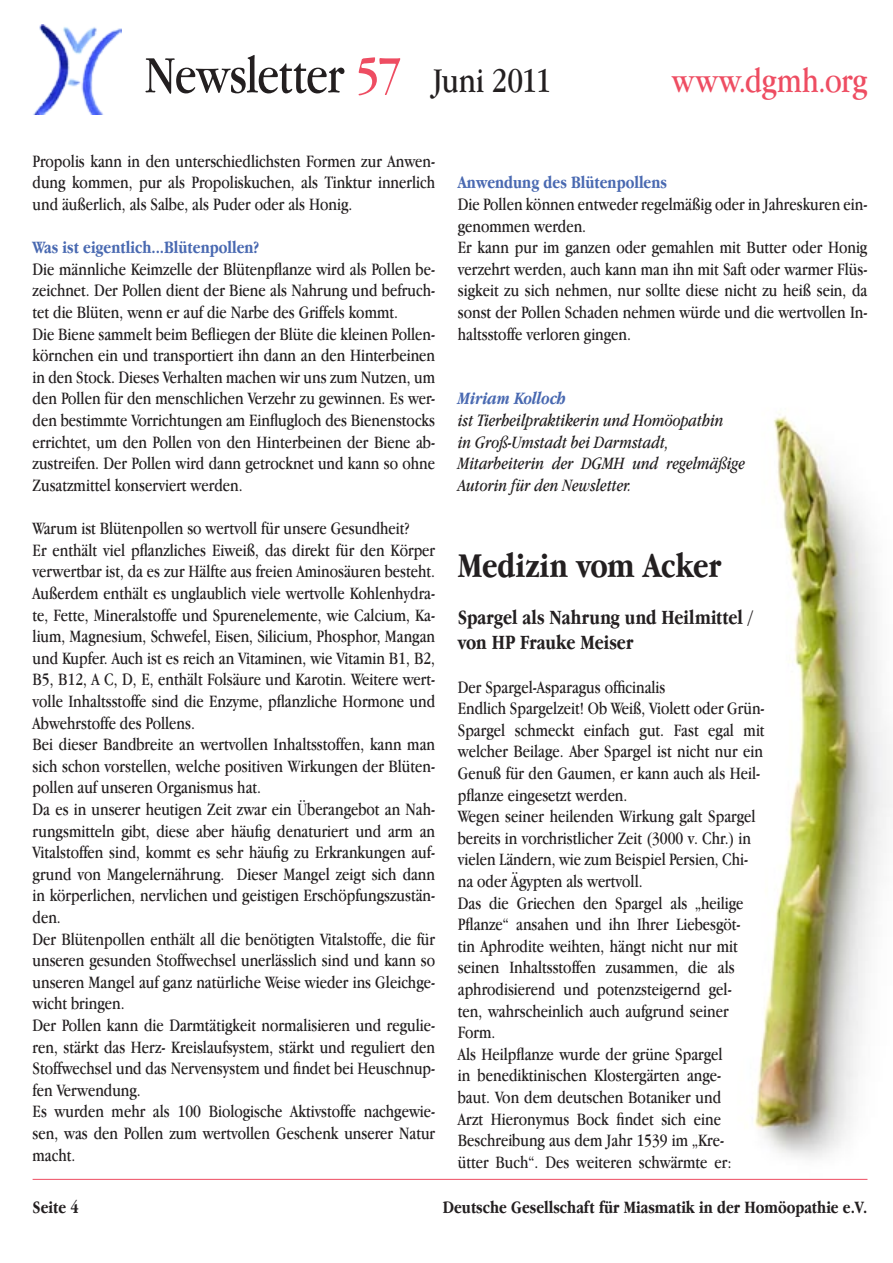
<style>
.page{position:relative;width:893px;height:1263px;background:#fff}
.page>*{position:absolute;margin:0;border:0;box-sizing:border-box;transform-origin:0 0}
.t1{font:54px "Apple Garamond";letter-spacing:-.015em;color:#231f20}
.t2{font:700 36px "Apple Garamond";letter-spacing:-.005em;color:#231f20}
.t3{font:36px "Apple Garamond";letter-spacing:.01em;color:#ee4d62}
.t4{font:700 21px/25.2px "Apple Garamond";color:#231f20}
.t5{font:18px/21.6px "Apple Garamond";color:#231f20}
.t6{font:italic 18px/21.6px "Apple Garamond";color:#231f20}
.t7{font:700 18px "Apple Garamond";color:#231f20}
.t8{font:700 18px "Apple Garamond";color:#4969b1}
.t9{font:italic 700 18px "Apple Garamond";color:#4969b1}
.s1{color:#ee4d62}
.s2{font-size:36px}
</style>
<div class="page">
<img style="left:547px;top:416px;width:345px;height:763px">
<img style="left:33px;top:25px;width:89px;height:90px">
<hr style="left:33px;top:1179px;width:834px;height:1px;background:#ee4d62">
<h1 class="t1" style="left:145px;top:43px;width:408px">Newsletter <span class="s1">57</span> <span class="s2">Juni 2011</span></h1>
<h2 class="t3" style="left:672px;top:59px;width:197px">www.dgmh.org</h2>
<p class="t5" style="left:33px;top:150px;width:404px;text-align:justify">Propolis kann in den unterschiedlichsten Formen zur Anwen&shy;dung kommen, pur als Propoliskuchen, als Tinktur innerlich und äußerlich, als Salbe, als Puder oder als Honig.</p>
<p class="t8" style="left:33px;top:237px;width:228px">Was ist eigentlich...Blütenpollen?</p>
<p class="t5" style="left:33px;top:258px;width:404px">Die männliche Keimzelle der Blütenpflanze wird als Pollen be&shy;zeichnet. Der Pollen dient der Biene als Nahrung und befruch&shy;tet die Blüten, wenn er auf die Narbe des Griffels kommt.<br>Die Biene sammelt beim Befliegen der Blüte die kleinen Pollen&shy;körnchen ein und transportiert ihn dann an den Hinterbeinen in den Stock. Dieses Verhalten machen wir uns zum Nutzen, um den Pollen für den menschlichen Verzehr zu gewinnen. Es wer&shy;den bestimmte Vorrichtungen am Einflugloch des Bienenstocks errichtet, um den Pollen von den Hinterbeinen der Biene ab&shy;zustreifen. Der Pollen wird dann getrocknet und kann so ohne Zusatzmittel konserviert werden.</p>
<p class="t5" style="left:33px;top:517px;width:404px">Warum ist Blütenpollen so wertvoll für unsere Gesundheit?<br>Er enthält viel pflanzliches Eiweiß, das direkt für den Körper verwertbar ist, da es zur Hälfte aus freien Aminosäuren besteht.<br>Außerdem enthält es unglaublich viele wertvolle Kohlenhydra&shy;te, Fette, Mineralstoffe und Spurenelemente, wie Calcium, Ka&shy;lium, Magnesium, Schwefel, Eisen, Silicium, Phosphor, Mangan und Kupfer. Auch ist es reich an Vitaminen, wie Vitamin B1, B2, B5, B12, A C, D, E, enthält Folsäure und Karotin. Weitere wert&shy;volle Inhaltsstoffe sind die Enzyme, pflanzliche Hormone und Abwehrstoffe des Pollens.<br>Bei dieser Bandbreite an wertvollen Inhaltsstoffen, kann man sich schon vorstellen, welche positiven Wirkungen der Blüten&shy;pollen auf unseren Organismus hat.<br>Da es in unserer heutigen Zeit zwar ein Überangebot an Nah&shy;rungsmitteln gibt, diese aber häufig denaturiert und arm an Vitalstoffen sind, kommt es sehr häufig zu Erkrankungen auf&shy;grund von Mangelernährung. Dieser Mangel zeigt sich dann in körperlichen, nervlichen und geistigen Erschöpfungszustän&shy;den.<br>Der Blütenpollen enthält all die benötigten Vitalstoffe, die für unseren gesunden Stoffwechsel unerlässlich sind und kann so unseren Mangel auf ganz natürliche Weise wieder ins Gleichge&shy;wicht bringen.<br>Der Pollen kann die Darmtätigkeit normalisieren und regulie&shy;ren, stärkt das Herz- Kreislaufsystem, stärkt und reguliert den Stoffwechsel und das Nervensystem und findet bei Heuschnup&shy;fen Verwendung.<br>Es wurden mehr als 100 Biologische Aktivstoffe nachgewie&shy;sen, was den Pollen zum wertvollen Geschenk unserer Natur macht.</p>
<p class="t8" style="left:458px;top:173px;width:211px">Anwendung des Blütenpollens</p>
<p class="t5" style="left:458px;top:193px;width:411px">Die Pollen können entweder regelmäßig oder in Jahreskuren ein&shy;genommen werden.<br>Er kann pur im ganzen oder gemahlen mit Butter oder Honig verzehrt werden, auch kann man ihn mit Saft oder warmer Flüs&shy;sigkeit zu sich nehmen, nur sollte diese nicht zu heiß sein, da sonst der Pollen Schaden nehmen würde und die wertvollen In&shy;haltsstoffe verloren gingen.</p>
<p class="t9" style="left:458px;top:388px;width:110px">Miriam Kolloch</p>
<p class="t6" style="left:458px;top:409px;width:289px">ist Tierheilpraktikerin und Homöopathin<br>in Groß-Umstadt bei Darmstadt, Mitarbeiterin der DGMH und regelmäßige Autorin für den Newsletter.</p>
<h2 class="t2" style="left:458px;top:545px;width:265px">Medizin vom Acker</h2>
<p class="t4" style="left:458px;top:605px;width:296px">Spargel als Nahrung und Heilmittel / von HP Frauke Meiser</p>
<p class="t5" style="left:458px;top:676px;width:308px">Der Spargel-Asparagus officinalis<br>Endlich Spargelzeit! Ob Weiß, Violett oder Grün-Spargel schmeckt einfach gut. Fast egal mit welcher Beilage. Aber Spargel ist nicht nur ein Genuß für den Gaumen, er kann auch als Heil&shy;pflanze eingesetzt werden.<br>Wegen seiner heilenden Wirkung galt Spargel bereits in vorchristlicher Zeit (3000 v. Chr.) in vielen Ländern, wie zum Beispiel Persien, Chi&shy;na oder Ägypten als wertvoll.<br>Das die Griechen den Spargel als „heilige Pflanze“ ansahen und ihn Ihrer Liebesgöt-<br>tin Aphrodite weihten, hängt nicht nur mit seinen Inhaltsstoffen zusammen, die als aphrodisierend und potenzsteigernd gel-<br>ten, wahrscheinlich auch aufgrund seiner Form.<br>Als Heilpflanze wurde der grüne Spargel<br>in benediktinischen Klostergärten ange-<br>baut. Von dem deutschen Botaniker und<br>Arzt Hieronymus Bock findet sich eine Beschreibung aus dem Jahr 1539 im „Kre-<br>ütter Buch“. Des weiteren schwärmte er:</p>
<p class="t7" style="left:33px;top:1197px;width:48px">Seite 4</p>
<p class="t7" style="left:443px;top:1197px;width:426px">Deutsche Gesellschaft für Miasmatik in der Homöopathie e.V.</p>
</div>
